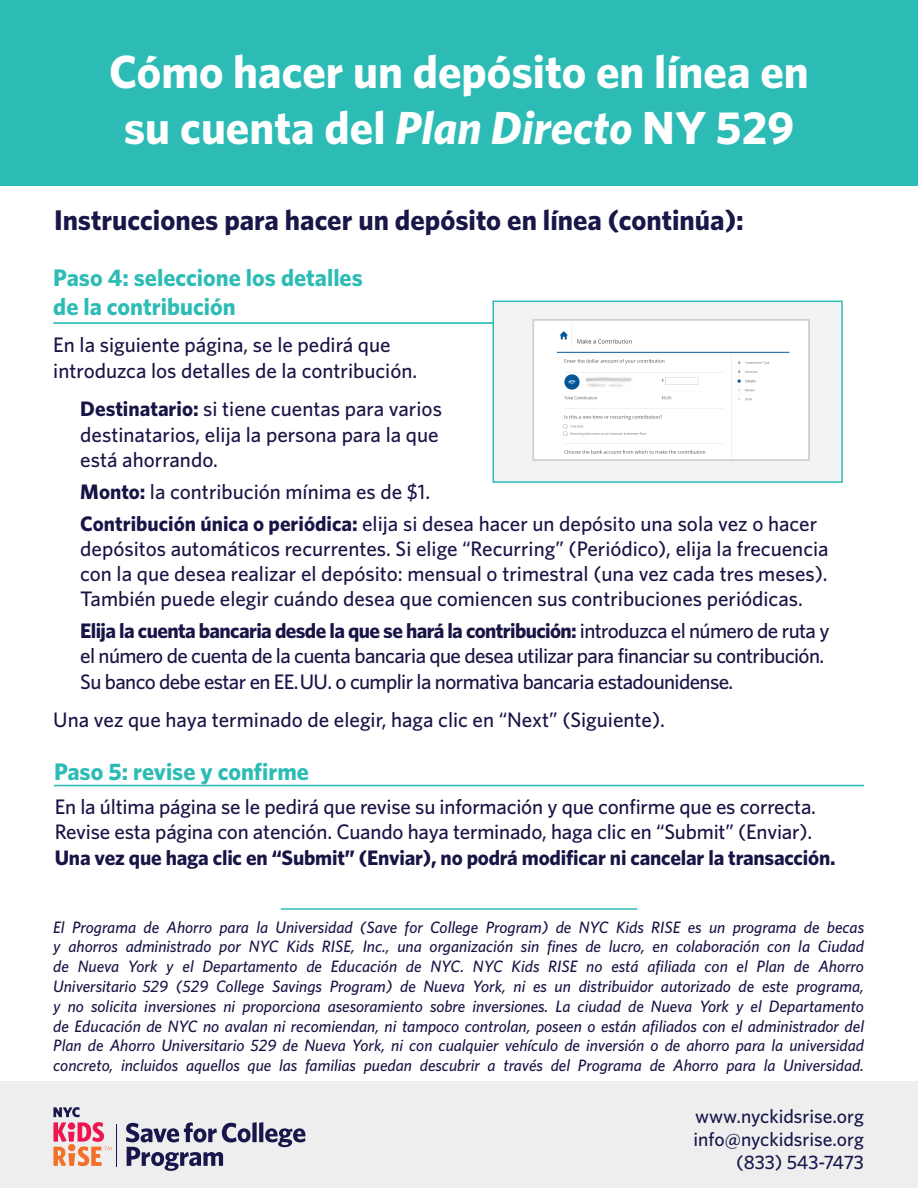
<style>
.page{position:relative;width:918px;height:1188px;background:#fff}
.page>*{position:absolute;margin:0;border:0;box-sizing:border-box;transform-origin:0 0}
.t1{font:700 46.5px/55.8px "Whitney";color:#fff;text-align:center}
.t2{font:700 28.5px "Whitney";color:#191648}
.t3{font:700 24px/28.8px "Whitney";color:#2dbcb5}
.t4{font:500 21px/25.2px "Whitney";color:#181546}
.t5{font:500 21px/25.2px "Whitney";letter-spacing:-.03em;color:#181546}
.t6{font:500 19.5px "Whitney";color:#17174a}
.t7{font:italic 500 16.5px/19.8px "Whitney";color:#181546;text-align:justify}
.s1{font-style:italic}
.s2{font-weight:700}
</style>
<div class="page">
<div style="left:0;top:0;width:918px;height:186px;background:#2dbcb5"></div>
<hr style="left:53px;top:322px;width:473px;height:2px;background:#2dbcb5">
<div style="left:493px;top:301px;width:350px;height:182px;background:#f2f3f4;border:2px solid #2dbcb5"></div>
<img style="left:535px;top:322px;width:272px;height:136px">
<div style="left:532px;top:319px;width:278px;height:142px;border:2px solid #d1d2d4"></div>
<hr style="left:54px;top:785px;width:810px;height:1px;background:#2dbcb5">
<div style="left:0;top:1081px;width:918px;height:107px;background:#eeeeef"></div>
<svg style="left:53px;top:1107px;width:59px;height:59px"></svg>
<hr style="left:116px;top:1124px;width:1px;height:43px;background:#18174b">
<svg style="left:126px;top:1122px;width:179px;height:49px"></svg>
<hr style="left:281px;top:908px;width:356px;height:2px;background:#2dbcb5">
<p class="t1" style="left:109px;top:43px;width:701px">Cómo hacer un depósito en línea en su cuenta del <span class="s1">Plan Directo</span> NY 529</p>
<p class="t2" style="left:54px;top:201px;width:691px">Instrucciones para hacer un depósito en línea (continúa):</p>
<p class="t3" style="left:53px;top:263px;width:311px">Paso 4: seleccione los detalles de la contribución</p>
<p class="t4" style="left:53px;top:332px;width:365px">En la siguiente página, se le pedirá que introduzca los detalles de la contribución.</p>
<p class="t4" style="left:80px;top:396px;width:363px"><span class="s2">Destinatario:</span> si tiene cuentas para varios destinatarios, elija la persona para la que está ahorrando.</p>
<p class="t4" style="left:80px;top:478px;width:351px"><span class="s2">Monto:</span> la contribución mínima es de $1.</p>
<p class="t4" style="left:80px;top:510px;width:750px"><span class="s2">Contribución única o periódica:</span> elija si desea hacer un depósito una sola vez o hacer depósitos automáticos recurrentes. Si elige “Recurring” (Periódico), elija la frecuencia con la que desea realizar el depósito: mensual o trimestral (una vez cada tres meses).<br>También puede elegir cuándo desea que comiencen sus contribuciones periódicas.</p>
<p class="t5" style="left:80px;top:618px;width:751px"><span class="s2">Elija la cuenta bancaria desde la que se hará la contribución:</span> introduzca el número de ruta y el número de cuenta de la cuenta bancaria que desea utilizar para financiar su contribución.<br>Su banco debe estar en EE. UU. o cumplir la normativa bancaria estadounidense.</p>
<p class="t4" style="left:53px;top:707px;width:613px">Una vez que haya terminado de elegir, haga clic en “Next” (Siguiente).</p>
<p class="t3" style="left:54px;top:757px;width:257px">Paso 5: revise y confirme</p>
<p class="t4" style="left:55px;top:794px;width:782px">En la última página se le pedirá que revise su información y que confirme que es correcta.<br>Revise esta página con atención. Cuando haya terminado, haga clic en “Submit” (Enviar).<br><span class="s2">Una vez que haga clic en “Submit” (Enviar), no podrá modificar ni cancelar la transacción.</span></p>
<p class="t7" style="left:53px;top:917px;width:812px">El Programa de Ahorro para la Universidad (Save for College Program) de NYC Kids RISE es un programa de becas y ahorros administrado por NYC Kids RISE, Inc., una organización sin fines de lucro, en colaboración con la Ciudad de Nueva York y el Departamento de Educación de NYC. NYC Kids RISE no está afiliada con el Plan de Ahorro Universitario 529 (529 College Savings Program) de Nueva York, ni es un distribuidor autorizado de este programa, y no solicita inversiones ni proporciona asesoramiento sobre inversiones. La ciudad de Nueva York y el Departamento de Educación de NYC no avalan ni recomiendan, ni tampoco controlan, poseen o están afiliados con el administrador del Plan de Ahorro Universitario 529 de Nueva York, ni con cualquier vehículo de inversión o de ahorro para la universidad concreto, incluidos aquellos que las familias puedan descubrir a través del Programa de Ahorro para la Universidad.</p>
<p class="t6" style="left:695px;top:1103px;width:170px">www.nyckidsrise.org</p>
<p class="t6" style="left:694px;top:1126px;width:172px">info@nyckidsrise.org</p>
<p class="t6" style="left:736px;top:1150px;width:129px">(833) 543-7473</p>
</div>
